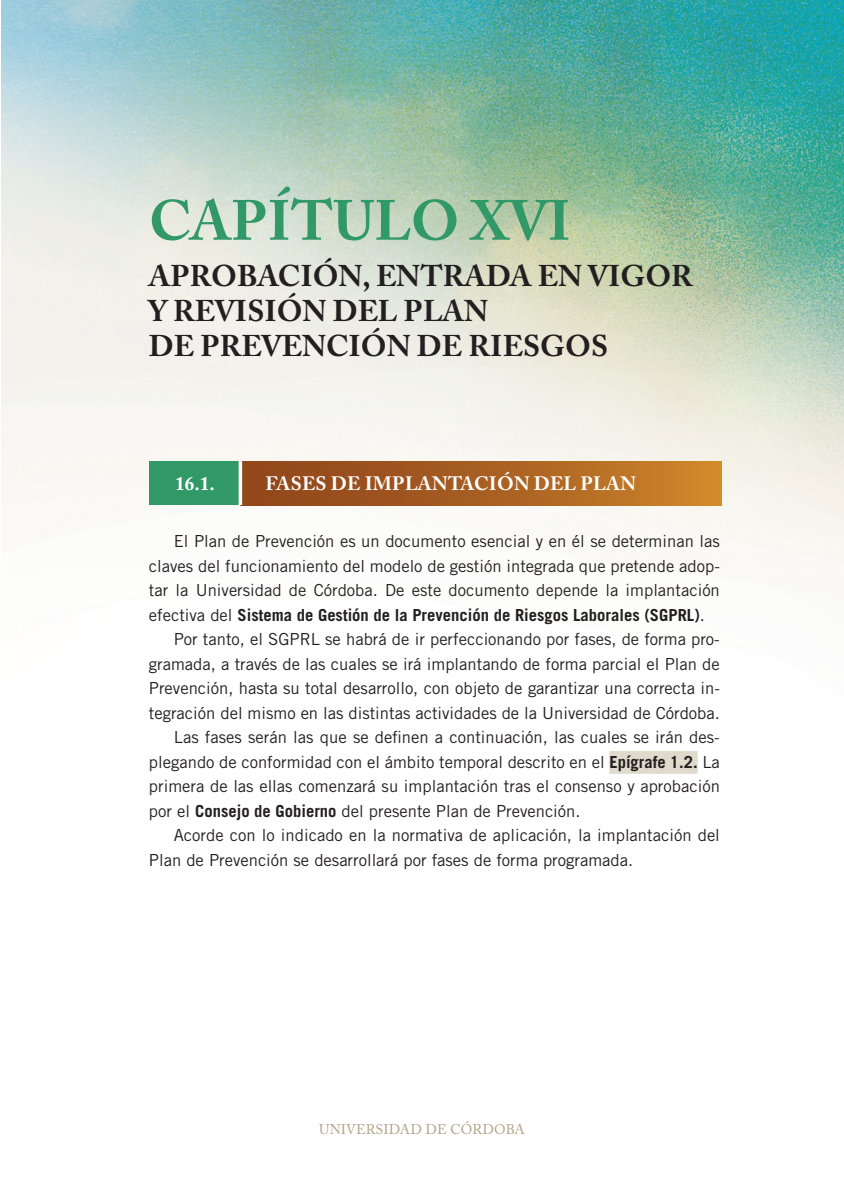
<style>
.page{position:relative;width:844px;height:1191px;background:#fff}
.page>*{position:absolute;margin:0;border:0;box-sizing:border-box;transform-origin:0 0}
.t1{font:700 56px "Adobe Caslon Pro";color:#319868}
.t2{font:700 29.75px/35px "Adobe Caslon Pro";color:#231f20}
.t3{font:700 19.25px "Adobe Caslon Pro";letter-spacing:.015em;color:#fff}
.t4{font:16.62px "Trade Gothic";color:#231f20}
.t5{font:700 16.62px "Trade Gothic";color:#231f20}
.t6{font:14px "Adobe Caslon Pro";letter-spacing:.01em;color:#b1a386}
.s1{font-weight:400}
.s2{font-weight:700}
</style>
<div class="page">
<img style="left:2px;top:0;width:841px;height:774px">
<div style="left:609px;top:751px;width:88px;height:23px;background:#e0dacc"></div>
<div style="left:149px;top:461px;width:91px;height:44px;background:#319868"></div>
<div style="left:240px;top:461px;width:481px;height:44px;background:linear-gradient(to right,#8c411b,#cb8329)"></div>
<svg style="left:238px;top:461px;width:4px;height:44px"></svg>
<h1 class="t1" style="left:149px;top:188px;width:423px">CAPÍTULO XVI</h1>
<h2 class="t2" style="left:149px;top:258px;width:545px">APROBACIÓN, ENTRADA EN VIGOR<br>Y REVISIÓN DEL PLAN<br>DE PREVENCIÓN DE RIESGOS</h2>
<p class="t3" style="left:175px;top:472px;width:41px">16.1.</p>
<p class="t3" style="left:265px;top:472px;width:372px">FASES DE IMPLANTACIÓN DEL PLAN</p>
<p class="t4" style="left:174px;top:531px;width:547px">El Plan de Prevención es un documento esencial y en él se determinan las</p>
<p class="t4" style="left:149px;top:555px;width:572px">claves del funcionamiento del modelo de gestión integrada que pretende adop-</p>
<p class="t4" style="left:149px;top:580px;width:572px">tar la Universidad de Córdoba. De este documento depende la implantación</p>
<p class="t5" style="left:149px;top:604px;width:557px"><span class="s1">efectiva del</span> Sistema de Gestión de la Prevención de Riesgos Laborales (SGPRL)<span class="s1">.</span></p>
<p class="t4" style="left:174px;top:629px;width:547px">Por tanto, el SGPRL se habrá de ir perfeccionando por fases, de forma pro-</p>
<p class="t4" style="left:149px;top:653px;width:572px">gramada, a través de las cuales se irá implantando de forma parcial el Plan de</p>
<p class="t4" style="left:149px;top:678px;width:572px">Prevención, hasta su total desarrollo, con objeto de garantizar una correcta in-</p>
<p class="t4" style="left:149px;top:702px;width:572px">tegración del mismo en las distintas actividades de la Universidad de Córdoba.</p>
<p class="t4" style="left:174px;top:727px;width:547px">Las fases serán las que se definen a continuación, las cuales se irán des-</p>
<p class="t4" style="left:149px;top:751px;width:572px">plegando de conformidad con el ámbito temporal descrito en el <span class="s2">Epígrafe 1.2.</span> La</p>
<p class="t4" style="left:149px;top:776px;width:572px">primera de las ellas comenzará su implantación tras el consenso y aprobación</p>
<p class="t4" style="left:149px;top:800px;width:433px">por el <span class="s2">Consejo de Gobierno</span> del presente Plan de Prevención.</p>
<p class="t4" style="left:174px;top:825px;width:547px">Acorde con lo indicado en la normativa de aplicación, la implantación del</p>
<p class="t4" style="left:149px;top:849px;width:485px">Plan de Prevención se desarrollará por fases de forma programada.</p>
<p class="t6" style="left:319px;top:1121px;width:207px">UNIVERSIDAD DE CÓRDOBA</p>
</div>
